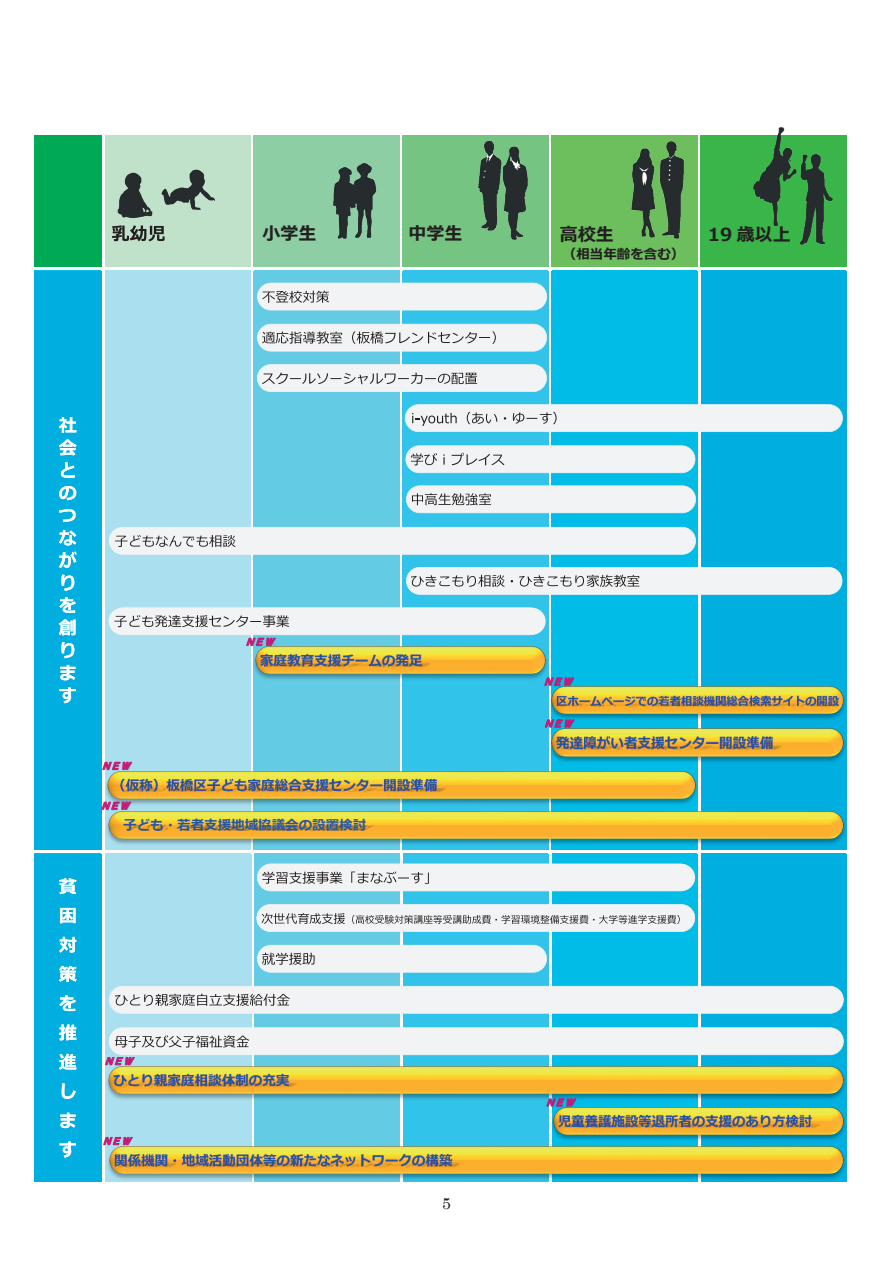
<style>
.page{position:relative;width:893px;height:1263px;background:#fff}
.page>*{position:absolute;margin:0;border:0;box-sizing:border-box;transform-origin:0 0}
.t1{font:700 18px "Meiryo";color:#231f20}
.t2{font:15.9px "Century";color:#231f20}
.t3{font:700 13.5px "Meiryo";color:#2556a6}
.t4{font:700 13.5px "Meiryo";color:#231f20}
.t5{font:italic 9px "HGP Soei Kakugothic UB";color:#c71a78}
</style>
<div class="page">
<div style="left:700px;top:136px;width:146px;height:131px;background:#3ab54a"></div>
<svg style="left:254px;top:270px;width:146px;height:1px"></svg>
<div style="left:34px;top:136px;width:68px;height:131px;background:#00a953"></div>
<div style="left:105px;top:136px;width:146px;height:131px;background:#c0e2ca"></div>
<svg style="left:112px;top:225px;width:53px;height:16px"></svg>
<div style="left:34px;top:271px;width:68px;height:579px;background:#00aee0"></div>
<div style="left:105px;top:271px;width:146px;height:579px;background:#a9dfee"></div>
<div style="left:253px;top:271px;width:147px;height:579px;background:#63cbe4"></div>
<div style="left:402px;top:271px;width:147px;height:579px;background:#31c3e9"></div>
<svg style="left:418px;top:513px;width:124px;height:1px"></svg>
<div style="left:551px;top:271px;width:147px;height:579px;background:#02bce8"></div>
<div style="left:558px;top:406px;width:133px;height:27px;background:#09bde8"></div>
<svg style="left:558px;top:513px;width:126px;height:1px"></svg>
<div style="left:701px;top:271px;width:145px;height:579px;background:#00aee0"></div>
<div style="left:707px;top:406px;width:132px;height:27px;background:#07b0e0"></div>
<svg style="left:34px;top:270px;width:67px;height:1px"></svg>
<hr style="left:34px;top:271px;width:68px;height:1px;background:#02bce8">
<svg style="left:105px;top:270px;width:146px;height:1px"></svg>
<svg style="left:403px;top:270px;width:145px;height:1px"></svg>
<svg style="left:552px;top:270px;width:145px;height:1px"></svg>
<svg style="left:701px;top:270px;width:145px;height:1px"></svg>
<hr style="left:701px;top:271px;width:146px;height:1px;background:#00aee0">
<div style="left:34px;top:853px;width:68px;height:329px;background:#00aee0"></div>
<div style="left:105px;top:853px;width:146px;height:329px;background:#a9dfee"></div>
<div style="left:254px;top:853px;width:146px;height:329px;background:#63cbe4"></div>
<div style="left:403px;top:853px;width:146px;height:329px;background:#31c3e9"></div>
<div style="left:552px;top:853px;width:146px;height:329px;background:#02bce8"></div>
<div style="left:701px;top:853px;width:145px;height:329px;background:#00aee0"></div>
<hr style="left:34px;top:853px;width:68px;height:1px;background:#02bce8">
<hr style="left:701px;top:853px;width:146px;height:1px;background:#00aee0">
<svg style="left:257px;top:283px;width:290px;height:27px;background:#e8ebed"></svg>
<svg style="left:257px;top:324px;width:290px;height:28px;background:#dadfe1"></svg>
<svg style="left:405px;top:443px;width:290px;height:30px;background:#d7e8ed"></svg>
<svg style="left:405px;top:401px;width:438px;height:31px;background:#d3e7ed"></svg>
<svg style="left:109px;top:524px;width:587px;height:31px;background:#dbeaee"></svg>
<svg style="left:406px;top:567px;width:436px;height:28px;background:#e1e6e7"></svg>
<svg style="left:257px;top:364px;width:290px;height:28px;background:#e0e4e6"></svg>
<svg style="left:256px;top:904px;width:439px;height:29px;background:#d4dcdf"></svg>
<svg style="left:257px;top:945px;width:290px;height:32px;background:#d2e6ec"></svg>
<svg style="left:259px;top:861px;width:435px;height:30px;background:#dfeef2"></svg>
<svg style="left:108px;top:986px;width:736px;height:32px;background:#d3e6ec"></svg>
<svg style="left:406px;top:485px;width:290px;height:28px;background:#e2e8eb"></svg>
<div style="left:551px;top:136px;width:147px;height:131px;background:#6dbf5d"></div>
<div style="left:402px;top:136px;width:147px;height:131px;background:#76c482"></div>
<div style="left:253px;top:136px;width:147px;height:131px;background:#8dcea5"></div>
<img style="left:117px;top:169px;width:98px;height:50px">
<img style="left:333px;top:163px;width:44px;height:76px">
<img style="left:478px;top:141px;width:50px;height:99px">
<img style="left:631px;top:141px;width:53px;height:98px">
<img style="left:749px;top:127px;width:83px;height:118px">
<svg style="left:59px;top:417px;width:17px;height:16px"></svg>
<svg style="left:59px;top:439px;width:18px;height:16px"></svg>
<svg style="left:61px;top:462px;width:14px;height:16px"></svg>
<svg style="left:59px;top:486px;width:17px;height:14px"></svg>
<svg style="left:59px;top:509px;width:17px;height:13px"></svg>
<svg style="left:59px;top:530px;width:17px;height:15px"></svg>
<svg style="left:59px;top:552px;width:18px;height:16px"></svg>
<svg style="left:61px;top:574px;width:13px;height:17px"></svg>
<svg style="left:59px;top:597px;width:17px;height:16px"></svg>
<svg style="left:59px;top:619px;width:17px;height:16px"></svg>
<svg style="left:61px;top:642px;width:13px;height:16px"></svg>
<svg style="left:60px;top:665px;width:16px;height:15px"></svg>
<svg style="left:59px;top:687px;width:17px;height:16px"></svg>
<svg style="left:59px;top:878px;width:18px;height:16px"></svg>
<svg style="left:60px;top:908px;width:16px;height:15px"></svg>
<svg style="left:59px;top:937px;width:17px;height:15px"></svg>
<svg style="left:59px;top:966px;width:18px;height:16px"></svg>
<svg style="left:59px;top:995px;width:17px;height:16px"></svg>
<svg style="left:59px;top:1024px;width:17px;height:16px"></svg>
<svg style="left:59px;top:1054px;width:18px;height:16px"></svg>
<svg style="left:62px;top:1083px;width:14px;height:16px"></svg>
<svg style="left:60px;top:1113px;width:16px;height:15px"></svg>
<svg style="left:60px;top:1141px;width:16px;height:16px"></svg>
<img style="left:107px;top:1064px;width:740px;height:39px">
<img style="left:105px;top:1065px;width:33px;height:7px">
<img style="left:552px;top:1105px;width:295px;height:38px">
<img style="left:541px;top:1095px;width:38px;height:18px">
<img style="left:108px;top:1144px;width:739px;height:38px">
<img style="left:103px;top:1136px;width:33px;height:15px">
<img style="left:550px;top:685px;width:297px;height:38px">
<img style="left:544px;top:678px;width:33px;height:14px">
<img style="left:254px;top:646px;width:293px;height:36px">
<img style="left:247px;top:646px;width:32px;height:6px">
<img style="left:429px;top:771px;width:268px;height:33px">
<img style="left:102px;top:761px;width:31px;height:9px">
<img style="left:550px;top:727px;width:297px;height:38px">
<img style="left:545px;top:716px;width:32px;height:18px">
<img style="left:429px;top:809px;width:418px;height:38px">
<img style="left:72px;top:770px;width:357px;height:115px">
<svg style="left:105px;top:1027px;width:739px;height:38px"></svg>
<svg style="left:547px;top:1098px;width:29px;height:8px"></svg>
<svg style="left:103px;top:1137px;width:30px;height:8px"></svg>
<svg style="left:545px;top:677px;width:29px;height:8px"></svg>
<svg style="left:108px;top:607px;width:435px;height:39px"></svg>
<svg style="left:103px;top:762px;width:29px;height:8px"></svg>
<svg style="left:545px;top:719px;width:29px;height:8px"></svg>
<svg style="left:102px;top:802px;width:29px;height:8px"></svg>
<h1 class="t1" style="left:263px;top:221px;width:55px">小学生</h1>
<h1 class="t1" style="left:408px;top:221px;width:55px">中学生</h1>
<h1 class="t1" style="left:560px;top:222px;width:55px">高校生</h1>
<h1 class="t1" style="left:708px;top:222px;width:84px">19 歳以上</h1>
<h3 class="t4" style="left:563px;top:245px;width:123px">（相当年齢を含む）</h3>
<p class="t5" style="left:102px;top:761px;width:31px">ＮＥＷ</p>
<p class="t5" style="left:102px;top:801px;width:31px">ＮＥＷ</p>
<p class="t5" style="left:246px;top:637px;width:31px">ＮＥＷ</p>
<h3 class="t3" style="left:123px;top:816px;width:244px">子ども・若者支援地域協議会の設置検討</h3>
<p class="t5" style="left:105px;top:1057px;width:31px">ＮＥＷ</p>
<p class="t5" style="left:103px;top:1136px;width:31px">ＮＥＷ</p>
<h2 class="t2" style="left:442px;top:1189px;width:10px">5</h2>
<p class="t5" style="left:544px;top:677px;width:31px">ＮＥＷ</p>
<p class="t5" style="left:545px;top:719px;width:31px">ＮＥＷ</p>
<p class="t5" style="left:547px;top:1098px;width:31px">ＮＥＷ</p>
</div>
